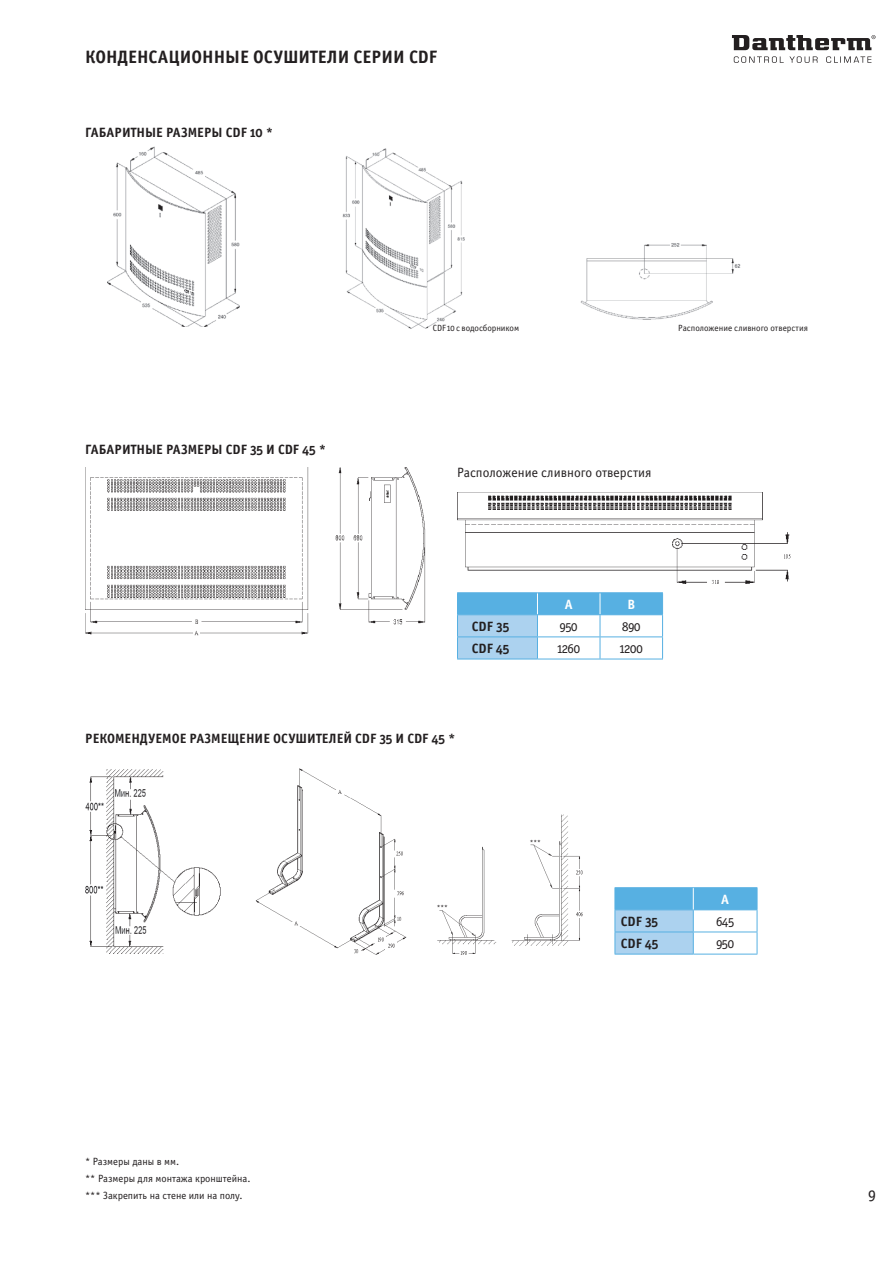
<style>
.page{position:relative;width:893px;height:1263px;background:#fff}
.page>*{position:absolute;margin:0;border:0;box-sizing:border-box;transform-origin:0 0}
.t1{font:18px "Officina Sans Bold OSCITC";color:#231f20}
.t2{font:16.5px "Officina Sans Book OSCITC";color:#231f20}
.t3{font:13.5px "Officina Sans Bold OSCITC";color:#231f20}
.t4{font:13.5px "Officina Sans Book OSCITC";color:#231f20}
.t5{font:13.5px "Officina Sans Bold OSCITC";color:#fff}
.t6{font:10.5px/16.8px "Officina Sans Book OSCITC";color:#231f20}
.t7{font:9px "Officina Sans Book OSCITC";color:#231f20}
.t8{font:7.5px "Officina Sans Book OSCITC";color:#231f20}
</style>
<div class="page">
<svg style="left:734px;top:56px;width:137px;height:7px"></svg>
<svg style="left:732px;top:35px;width:144px;height:15px"></svg>
<img style="left:107px;top:147px;width:133px;height:180px">
<img style="left:342px;top:148px;width:123px;height:181px">
<img style="left:580px;top:243px;width:161px;height:77px">
<img style="left:85px;top:769px;width:136px;height:185px">
<img style="left:457px;top:493px;width:334px;height:91px">
<img style="left:85px;top:467px;width:340px;height:169px">
<hr style="left:615px;top:887px;width:78px;height:1px;background:#57b0e2">
<hr style="left:693px;top:887px;width:64px;height:1px;background:#57b0e2">
<hr style="left:615px;top:954px;width:78px;height:1px;background:#57b0e2">
<hr style="left:693px;top:954px;width:64px;height:1px;background:#57b0e2">
<svg style="left:615px;top:888px;width:143px;height:66px"></svg>
<hr style="left:457px;top:592px;width:80px;height:1px;background:#57b0e2">
<hr style="left:537px;top:592px;width:63px;height:1px;background:#57b0e2">
<hr style="left:600px;top:592px;width:63px;height:1px;background:#57b0e2">
<hr style="left:457px;top:659px;width:80px;height:1px;background:#57b0e2">
<svg style="left:457px;top:593px;width:206px;height:66px"></svg>
<hr style="left:537px;top:636px;width:63px;height:1px;background:#57b0e2">
<hr style="left:600px;top:636px;width:63px;height:1px;background:#57b0e2">
<hr style="left:537px;top:659px;width:63px;height:1px;background:#57b0e2">
<hr style="left:600px;top:659px;width:63px;height:1px;background:#57b0e2">
<img style="left:255px;top:768px;width:328px;height:186px">
<h1 class="t1" style="left:85px;top:47px;width:354px">Конденсационные осушители серии CDF</h1>
<p class="t3" style="left:85px;top:125px;width:9px">ГАБАРИТНЫЕ</p>
<p class="t3" style="left:166px;top:125px;width:31px">РАЗМЕРЫ</p>
<p class="t3" style="left:226px;top:125px;width:49px">CDF 10 *</p>
<p class="t3" style="left:85px;top:441px;width:9px">ГАБАРИТНЫЕ</p>
<p class="t3" style="left:166px;top:441px;width:31px">РАЗМЕРЫ</p>
<p class="t3" style="left:226px;top:441px;width:102px">CDF 35 и CDF 45 *</p>
<p class="t7" style="left:433px;top:323px;width:88px">CDF 10 с водосборником</p>
<p class="t7" style="left:678px;top:323px;width:131px">Расположение сливного отверстия</p>
<p class="t4" style="left:457px;top:465px;width:196px">Расположение сливного отверстия</p>
<p class="t5" style="left:565px;top:596px;width:9px">A</p>
<p class="t5" style="left:627px;top:596px;width:9px">B</p>
<p class="t3" style="left:472px;top:618px;width:39px">CDF 35</p>
<p class="t4" style="left:560px;top:619px;width:19px">950</p>
<p class="t4" style="left:622px;top:619px;width:20px">890</p>
<p class="t3" style="left:472px;top:641px;width:39px">CDF 45</p>
<p class="t4" style="left:558px;top:641px;width:24px">1260</p>
<p class="t4" style="left:620px;top:641px;width:24px">1200</p>
<p class="t3" style="left:85px;top:731px;width:372px">Рекомендуемое размещение осушителей CDF 35 и CDF 45 *</p>
<p class="t8" style="left:437px;top:903px;width:13px">***</p>
<p class="t8" style="left:530px;top:838px;width:13px">***</p>
<p class="t5" style="left:721px;top:891px;width:9px">A</p>
<p class="t3" style="left:621px;top:914px;width:39px">CDF 35</p>
<p class="t4" style="left:716px;top:914px;width:19px">645</p>
<p class="t3" style="left:621px;top:936px;width:39px">CDF 45</p>
<p class="t4" style="left:716px;top:936px;width:19px">950</p>
<p class="t6" style="left:85px;top:1154px;width:167px">* Размеры даны в мм.<br>** Размеры для монтажа кронштейна. *** Закрепить на стене или на полу.</p>
<p class="t2" style="left:868px;top:1185px;width:9px">9</p>
</div>
